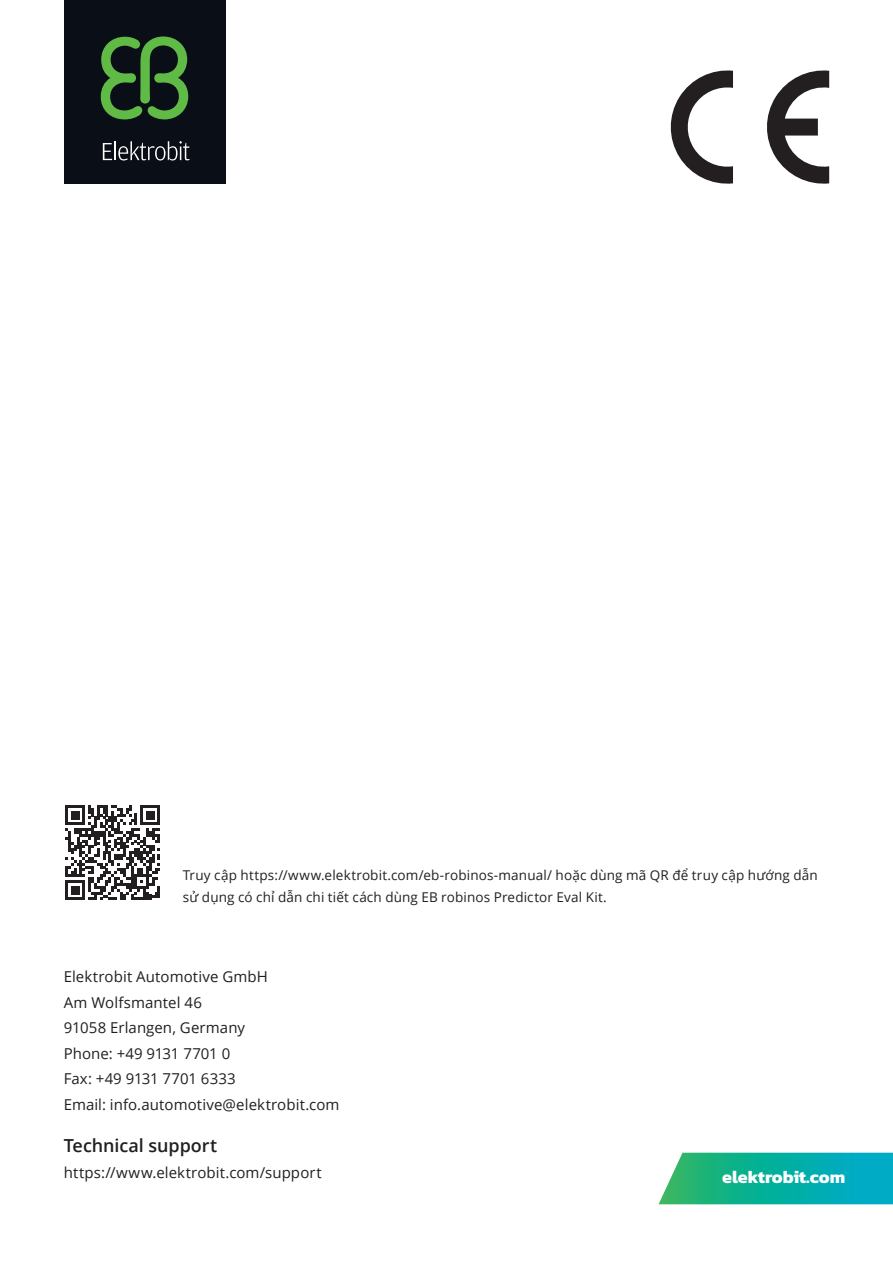
<style>
.page{position:relative;width:893px;height:1263px;background:#fff}
.page>*{position:absolute;margin:0;border:0;box-sizing:border-box;transform-origin:0 0}
.t1{font:600 18px "Open Sans";letter-spacing:-.005em;color:#231f20}
.t2{font:700 18px "Kanit";color:#fff}
.t3{font:15px/25.5px "Open Sans";letter-spacing:.005em;color:#231f20}
.t4{font:13.5px/21.3px "Open Sans";letter-spacing:.01em;color:#231f20}
</style>
<div class="page">
<svg style="left:671px;top:70px;width:62px;height:114px"></svg>
<svg style="left:767px;top:70px;width:62px;height:114px"></svg>
<div style="left:64px;top:0;width:161px;height:184px;background:#0a0e16"></div>
<svg style="left:101px;top:36px;width:87px;height:83px"></svg>
<svg style="left:103px;top:141px;width:87px;height:19px"></svg>
<svg style="left:658px;top:1153px;width:235px;height:51px;background:#17b3a2"></svg>
<svg style="left:65px;top:805px;width:95px;height:95px"></svg>
<p class="t4" style="left:183px;top:864px;width:636px">Truy cập https://www.elektrobit.com/eb-robinos-manual/ hoặc dùng mã QR để truy cập hướng dẫn sử dụng có chỉ dẫn chi tiết cách dùng EB robinos Predictor Eval Kit.</p>
<p class="t3" style="left:64px;top:964px;width:277px">Elektrobit Automotive GmbH<br>Am Wolfsmantel 46<br>91058 Erlangen, Germany<br>Phone: +49 9131 7701 0<br>Fax: +49 9131 7701 6333<br>Email: info.automotive@elektrobit.com</p>
<p class="t1" style="left:64px;top:1133px;width:155px">Technical support</p>
<p class="t3" style="left:64px;top:1159px;width:259px">https://www.elektrobit.com/support</p>
<p class="t2" style="left:722px;top:1163px;width:124px">elektrobit.com</p>
</div>
